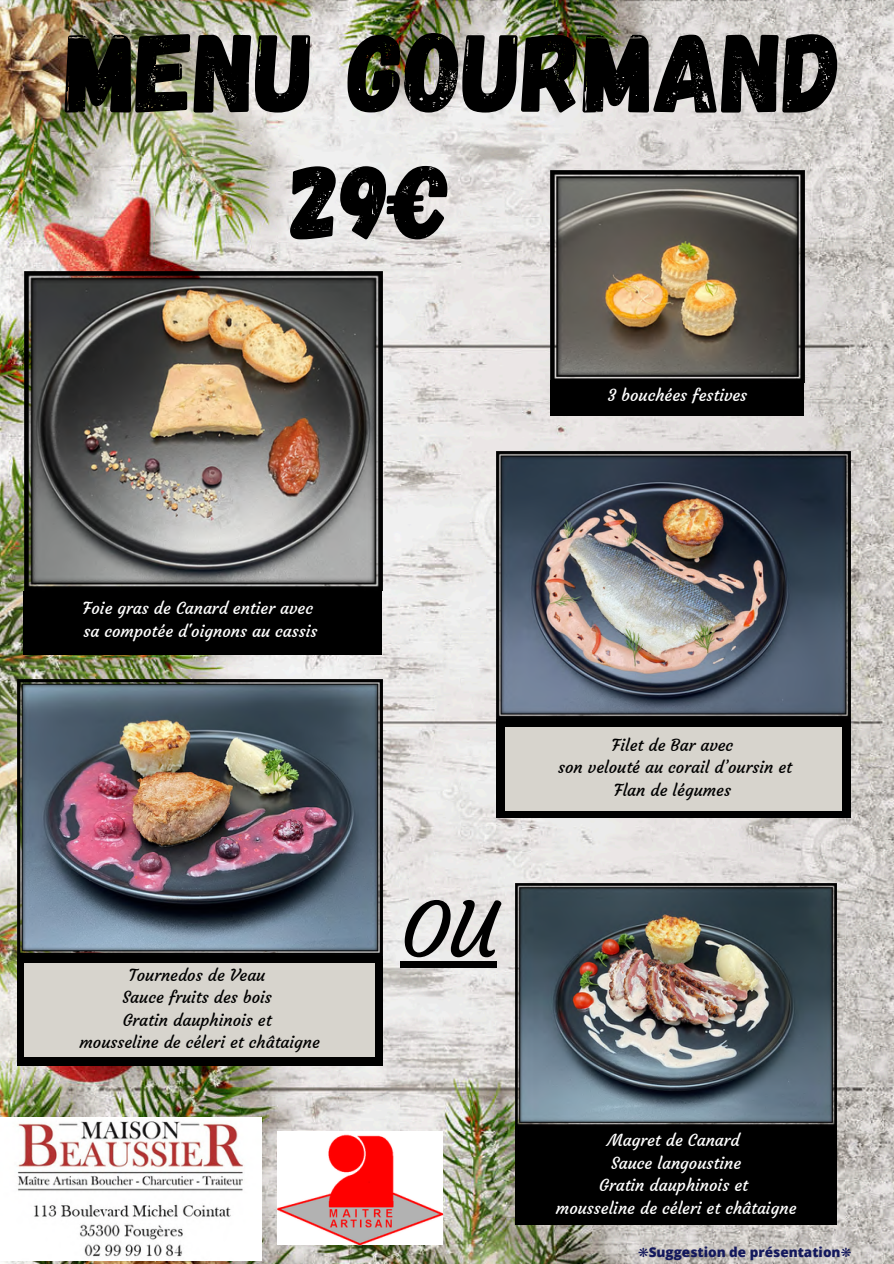
<style>
.page{position:relative;width:894px;height:1264px;background:#fff}
.page>*{position:absolute;margin:0;border:0;box-sizing:border-box;transform-origin:0 0}
.t1{font:112.5px "Gagalin";color:#000}
.t2{font:105px "Gagalin";color:#000}
.t3{font:75px "Courgette";color:#000}
.t4{font:16.5px/22.5px "Courgette";color:#fff}
.t5{font:16.5px/22.5px "Courgette";color:#000;text-align:center}
.t6{font:800 13.5px "Open Sans";color:#13185d}
.s1{font-family:"Free Serif";font-weight:400}
</style>
<div class="page">
<img style="left:0;top:0;width:893px;height:1263px">
<img style="left:277px;top:1131px;width:165px;height:113px">
<div style="left:514px;top:1126px;width:322px;height:98px;background:#000"></div>
<div style="left:17px;top:956px;width:365px;height:109px;background:#000"></div>
<div style="left:24px;top:963px;width:351px;height:93px;background:#d7d4cd"></div>
<img style="left:0;top:1117px;width:261px;height:143px">
<img style="left:17px;top:679px;width:365px;height:276px">
<img style="left:515px;top:883px;width:321px;height:243px">
<img style="left:496px;top:451px;width:354px;height:268px">
<div style="left:496px;top:719px;width:354px;height:99px;background:#000"></div>
<div style="left:504px;top:727px;width:337px;height:83px;background:#d7d4cd"></div>
<div style="left:550px;top:380px;width:253px;height:35px;background:#000"></div>
<img style="left:550px;top:171px;width:254px;height:211px">
<div style="left:23px;top:591px;width:358px;height:63px;background:#000"></div>
<img style="left:24px;top:271px;width:358px;height:319px">
<div style="left:400px;top:961px;width:96px;height:7px;background:#000"></div>
<h3 class="t1" style="left:66px;top:-1px;width:777px">MENU GOURMAND</h3>
<p class="t2" style="left:291px;top:134px;width:160px">29€</p>
<p class="t4" style="left:607px;top:384px;width:141px">3 bouchées festives</p>
<h3 class="t4" style="left:83px;top:597px;width:236px">Foie gras de Canard entier avec sa compotée d'oignons au cassis</h3>
<h2 class="t5" style="left:79px;top:963px;width:242px">Tournedos de Veau<br>Sauce fruits des bois<br>Gratin dauphinois et<br>mousseline de céleri et châtaigne</h2>
<p class="t3" style="left:400px;top:883px;width:97px">OU</p>
<p class="t5" style="left:558px;top:733px;width:235px">Filet de Bar avec<br>son velouté au corail d’oursin et<br>Flan de légumes</p>
<h3 class="t4" style="left:555px;top:1128px;width:242px;text-align:center">Magret de Canard<br>Sauce langoustine<br>Gratin dauphinois et<br>mousseline de céleri et châtaigne</h3>
<p class="t6" style="left:638px;top:1242px;width:215px"><span class="s1">❋</span>Suggestion de présentation<span class="s1">❋</span></p>
</div>
